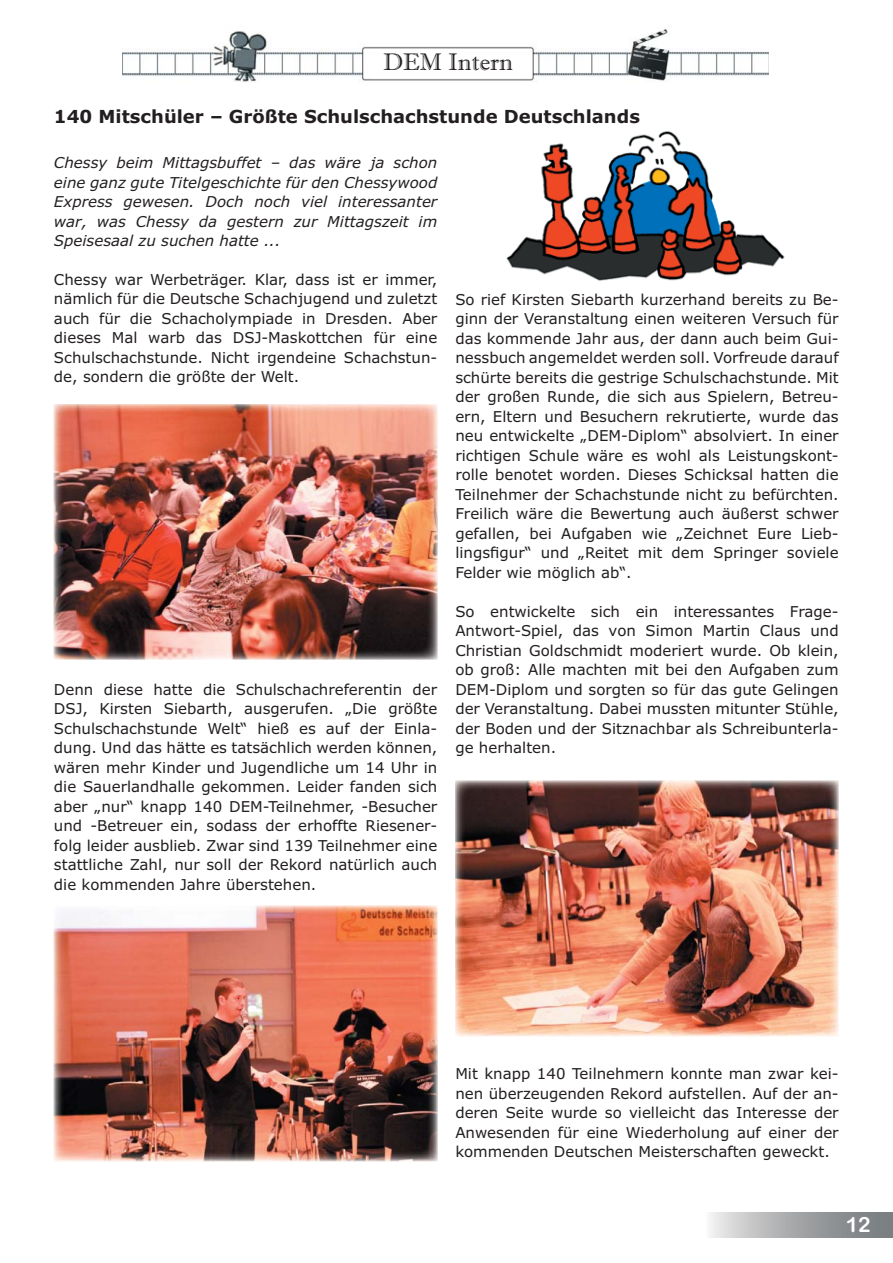
<style>
.page{position:relative;width:893px;height:1263px;background:#fff}
.page>*{position:absolute;margin:0;border:0;box-sizing:border-box;transform-origin:0 0}
.t1{font:24px "Imprint MT Shadow";color:#231f20}
.t2{font:21px "Arial Rounded MT Bold";color:#fff}
.t3{font:700 18px "Verdana";color:#231f20}
.t4{font:15px/19.5px "Verdana";color:#231f20;text-align:justify}
.t5{font:italic 15px/19.5px "Verdana";color:#231f20;text-align:justify}
</style>
<div class="page">
<svg style="left:710px;top:1213px;width:183px;height:25px;background:#a7a9ab"></svg>
<img style="left:122px;top:29px;width:647px;height:53px">
<img style="left:54px;top:906px;width:383px;height:255px">
<img style="left:455px;top:781px;width:384px;height:255px">
<img style="left:54px;top:404px;width:383px;height:256px">
<img style="left:506px;top:131px;width:279px;height:150px">
<h1 class="t1" style="left:383px;top:53px;width:132px">DEM Intern</h1>
<p class="t3" style="left:54px;top:109px;width:587px">140 Mitschüler – Größte Schulschachstunde Deutschlands</p>
<p class="t5" style="left:54px;top:154px;width:385px">Chessy beim Mittagsbuffet – das wäre ja schon eine ganz gute Titelgeschichte für den Chessywood Express gewesen. Doch noch viel interessanter war, was Chessy da gestern zur Mittagszeit im Speisesaal zu suchen hatte ...</p>
<p class="t4" style="left:54px;top:271px;width:385px">Chessy war Werbeträger. Klar, dass ist er immer, nämlich für die Deutsche Schachjugend und zuletzt auch für die Schacholympiade in Dresden. Aber dieses Mal warb das DSJ-Maskottchen für eine Schulschachstunde. Nicht irgendeine Schachstun&shy;de, sondern die größte der Welt.</p>
<p class="t4" style="left:455px;top:291px;width:385px">So rief Kirsten Siebarth kurzerhand bereits zu Be&shy;ginn der Veranstaltung einen weiteren Versuch für das kommende Jahr aus, der dann auch beim Gui&shy;nessbuch angemeldet werden soll. Vorfreude darauf schürte bereits die gestrige Schulschachstunde. Mit der großen Runde, die sich aus Spielern, Betreu&shy;ern, Eltern und Besuchern rekrutierte, wurde das neu entwickelte „DEM-Diplom“ absolviert. In einer richtigen Schule wäre es wohl als Leistungskont&shy;rolle benotet worden. Dieses Schicksal hatten die Teilnehmer der Schachstunde nicht zu befürchten.<br>Freilich wäre die Bewertung auch äußerst schwer gefallen, bei Aufgaben wie „Zeichnet Eure Lieb&shy;lingsfigur“ und „Reitet mit dem Springer soviele Felder wie möglich ab“.</p>
<p class="t4" style="left:455px;top:603px;width:385px">So entwickelte sich ein interessantes Frage-Antwort-Spiel, das von Simon Martin Claus und Christian Goldschmidt moderiert wurde. Ob klein, ob groß: Alle machten mit bei den Aufgaben zum DEM-Diplom und sorgten so für das gute Gelingen der Veranstaltung. Dabei mussten mitunter Stühle, der Boden und der Sitznachbar als Schreibunterla&shy;ge herhalten.</p>
<p class="t4" style="left:54px;top:681px;width:385px">Denn diese hatte die Schulschachreferentin der DSJ, Kirsten Siebarth, ausgerufen. „Die größte Schulschachstunde Welt“ hieß es auf der Einla&shy;dung. Und das hätte es tatsächlich werden können, wären mehr Kinder und Jugendliche um 14 Uhr in die Sauerlandhalle gekommen. Leider fanden sich aber „nur“ knapp 140 DEM-Teilnehmer, -Besucher und -Betreuer ein, sodass der erhoffte Riesener&shy;folg leider ausblieb. Zwar sind 139 Teilnehmer eine stattliche Zahl, nur soll der Rekord natürlich auch die kommenden Jahre überstehen.</p>
<p class="t4" style="left:455px;top:1065px;width:385px">Mit knapp 140 Teilnehmern konnte man zwar kei&shy;nen überzeugenden Rekord aufstellen. Auf der an&shy;deren Seite wurde so vielleicht das Interesse der Anwesenden für eine Wiederholung auf einer der kommenden Deutschen Meisterschaften geweckt.</p>
<h2 class="t2" style="left:846px;top:1213px;width:26px">12</h2>
</div>
